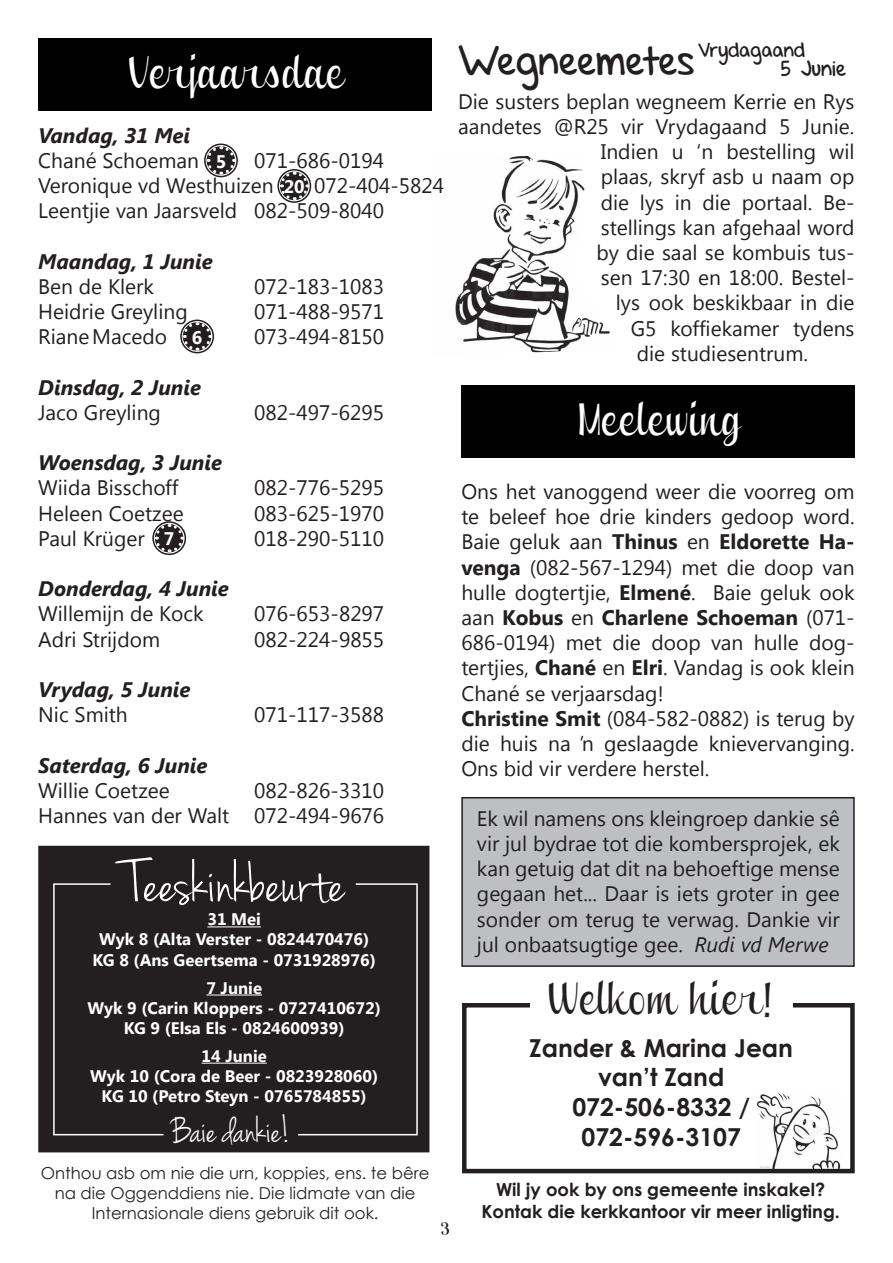
<style>
.page{position:relative;width:893px;height:1263px;background:#fff}
.page>*{position:absolute;margin:0;border:0;box-sizing:border-box;transform-origin:0 0}
.t1{font:62.85px "Jenna Sue";color:#fff}
.t2{font:45px "Clipper Script Fat Personal Use";color:#fff}
.t3{font:45px "Clipper Script Fat Personal Use";color:#231f20}
.t4{font:39.45px "Jenna Sue";color:#fff}
.t5{font:39px "Set Firetothe Rain";color:#231f20}
.t6{font:700 24.75px/29.7px "Century Gothic";color:#231f20;text-align:center}
.t7{font:21px/25.2px "Segoe UI";color:#231f20}
.t8{font:italic 700 21px "Segoe UI";color:#231f20}
.t9{font:21px "Set Firetothe Rain";color:#231f20}
.t10{font:21px "Clipper Script Fat Personal Use";color:#231f20}
.t11{font:19.5px "Set Firetothe Rain";color:#231f20}
.t12{font:700 18.3px "Segoe UI";color:#fff}
.t13{font:700 18px/21.6px "Century Gothic";color:#231f20;text-align:center}
.t14{font:700 16.65px/20.1px "Segoe UI";color:#fff;text-align:center}
.t15{font:16.5px/19.8px "Century Gothic";color:#231f20;text-align:center}
.s1{font-weight:700}
.s2{font-style:italic}
</style>
<div class="page">
<div style="left:462px;top:798px;width:392px;height:168px;background:#bebfc2"></div>
<div style="left:461px;top:797px;width:394px;height:170px;border:2px solid #231f20"></div>
<img style="left:757px;top:1093px;width:84px;height:75px">
<div style="left:462px;top:1003px;width:393px;height:170px;border:4px solid #231f20"></div>
<div style="left:530px;top:990px;width:262px;height:31px;background:#fff"></div>
<div style="left:38px;top:38px;width:394px;height:73px;background:#000"></div>
<div style="left:39px;top:846px;width:390px;height:306px;background:#231f20"></div>
<div style="left:53px;top:883px;width:365px;height:252px;border:2px solid #fff"></div>
<div style="left:111px;top:878px;width:244px;height:14px;background:#231f20"></div>
<div style="left:164px;top:1115px;width:133px;height:34px;background:#231f20"></div>
<hr style="left:207px;top:926px;width:54px;height:1px;background:#fff">
<hr style="left:206px;top:994px;width:56px;height:1px;background:#fff">
<hr style="left:202px;top:1063px;width:65px;height:1px;background:#fff">
<div style="left:461px;top:385px;width:394px;height:72px;background:#000"></div>
<img style="left:455px;top:155px;width:155px;height:198px">
<svg style="left:154px;top:522px;width:31px;height:32px"></svg>
<div style="left:152px;top:521px;width:34px;height:34px;border:1px solid #231f20;border-radius:50%"></div>
<svg style="left:279px;top:170px;width:31px;height:32px"></svg>
<div style="left:277px;top:169px;width:34px;height:34px;border:1px solid #231f20;border-radius:50%"></div>
<svg style="left:181px;top:320px;width:32px;height:32px"></svg>
<div style="left:180px;top:320px;width:34px;height:33px;border:1px solid #231f20;border-radius:50%"></div>
<svg style="left:205px;top:144px;width:32px;height:32px"></svg>
<div style="left:204px;top:144px;width:34px;height:33px;border:1px solid #231f20;border-radius:50%"></div>
<h2 class="t2" style="left:129px;top:46px;width:218px">Verjaarsdae</h2>
<p class="t8" style="left:38px;top:120px;width:153px">Vandag, 31 Mei</p>
<p class="t7" style="left:38px;top:147px;width:162px">Chané Schoeman</p>
<p class="t7" style="left:38px;top:147px;width:347px;text-indent:216px">071-686-0194<br>Veronique vd Westhuizen</p>
<p class="t12" style="left:216px;top:148px;width:12px">5</p>
<p class="t7" style="left:38px;top:172px;width:407px;text-indent:276px">072-404-5824<br>Leentjie van Jaarsveld 082-509-8040</p>
<p class="t8" style="left:38px;top:246px;width:176px">Maandag, 1 Junie</p>
<p class="t7" style="left:38px;top:273px;width:117px">Ben de Klerk</p>
<p class="t7" style="left:254px;top:273px;width:131px">072-183-1083</p>
<p class="t7" style="left:38px;top:298px;width:151px">Heidrie Greyling</p>
<p class="t7" style="left:254px;top:298px;width:131px">071-488-9571</p>
<p class="t7" style="left:38px;top:323px;width:130px">Riane Macedo</p>
<p class="t7" style="left:254px;top:323px;width:131px">073-494-8150</p>
<p class="t8" style="left:38px;top:372px;width:164px">Dinsdag, 2 Junie</p>
<p class="t7" style="left:38px;top:399px;width:124px">Jaco Greyling</p>
<p class="t7" style="left:254px;top:399px;width:131px">082-497-6295</p>
<p class="t8" style="left:38px;top:448px;width:185px">Woensdag, 3 Junie</p>
<p class="t7" style="left:38px;top:474px;width:142px">Wiida Bisschoff</p>
<p class="t7" style="left:254px;top:474px;width:131px">082-776-5295</p>
<p class="t7" style="left:38px;top:500px;width:147px">Heleen Coetzee</p>
<p class="t7" style="left:254px;top:500px;width:131px">083-625-1970</p>
<p class="t7" style="left:38px;top:525px;width:108px">Paul Krüger</p>
<p class="t7" style="left:254px;top:525px;width:131px">018-290-5110</p>
<p class="t8" style="left:38px;top:574px;width:192px">Donderdag, 4 Junie</p>
<p class="t7" style="left:38px;top:600px;width:167px">Willemijn de Kock</p>
<p class="t7" style="left:254px;top:600px;width:131px">076-653-8297</p>
<p class="t7" style="left:38px;top:626px;width:123px">Adri Strijdom</p>
<p class="t7" style="left:254px;top:626px;width:131px">082-224-9855</p>
<p class="t8" style="left:38px;top:674px;width:154px">Vrydag, 5 Junie</p>
<p class="t7" style="left:38px;top:701px;width:91px">Nic Smith</p>
<p class="t7" style="left:254px;top:701px;width:131px">071-117-3588</p>
<p class="t8" style="left:38px;top:750px;width:171px">Saterdag, 6 Junie</p>
<p class="t7" style="left:38px;top:777px;width:133px">Willie Coetzee</p>
<p class="t12" style="left:284px;top:174px;width:22px">20</p>
<p class="t12" style="left:192px;top:324px;width:12px">6</p>
<p class="t12" style="left:164px;top:526px;width:12px">7</p>
<p class="t7" style="left:38px;top:777px;width:347px;text-align:right">082-826-3310<br>Hannes van der Walt 072-494-9676</p>
<h1 class="t1" style="left:128px;top:847px;width:218px">Teeskinkbeurte</h1>
<p class="t14" style="left:93px;top:908px;width:285px">31 Mei<br>Wyk 8 (Alta Verster - 0824470476)<br>KG 8 (Ans Geertsema - 0731928976)</p>
<p class="t14" style="left:88px;top:977px;width:295px">7 Junie<br>Wyk 9 (Carin Kloppers - 0727410672)<br>KG 9 (Elsa Els - 0824600939)</p>
<p class="t14" style="left:90px;top:1045px;width:290px">14 Junie<br>Wyk 10 (Cora de Beer - 0823928060)<br>KG 10 (Petro Steyn - 0765784855)</p>
<h3 class="t4" style="left:172px;top:1108px;width:121px">Baie dankie!</h3>
<p class="t15" style="left:41px;top:1163px;width:390px">Onthou asb om nie die urn, koppies, ens. te bêre na die Oggenddiens nie. Die lidmate van die<br>Internasionale diens gebruik dit ook.</p>
<p class="t10" style="left:441px;top:1215px;width:10px">3</p>
<p class="t11" style="left:698px;top:38px;width:108px">Vrydagaand</p>
<h3 class="t5" style="left:458px;top:38px;width:237px">Wegneemetes</h3>
<p class="t9" style="left:781px;top:56px;width:67px">5 Junie</p>
<p class="t7" style="left:458px;top:88px;width:398px">Die susters beplan wegneem Kerrie en Rys</p>
<p class="t7" style="left:458px;top:113px;width:398px">aandetes @R25 vir Vrydagaand 5 Junie.</p>
<p class="t7" style="left:601px;top:138px;width:255px">Indien u ‘n bestelling wil</p>
<p class="t7" style="left:601px;top:163px;width:255px">plaas, skryf asb u naam op</p>
<p class="t7" style="left:601px;top:189px;width:255px">die lys in die portaal. Be-</p>
<p class="t7" style="left:601px;top:214px;width:255px">stellings kan afgehaal word</p>
<p class="t7" style="left:596px;top:239px;width:260px">by die saal se kombuis tus-</p>
<p class="t7" style="left:601px;top:264px;width:255px">sen 17:30 en 18:00. Bestel-</p>
<p class="t7" style="left:616px;top:289px;width:240px">lys ook beskikbaar in die</p>
<p class="t7" style="left:631px;top:315px;width:225px">G5 koffiekamer tydens</p>
<p class="t7" style="left:637px;top:340px;width:173px">die studiesentrum.</p>
<h2 class="t2" style="left:579px;top:392px;width:164px">Meelewing</h2>
<p class="t7" style="left:461px;top:478px;width:395px">Ons het vanoggend weer die voorreg om te beleef hoe drie kinders gedoop word.<br>Baie geluk aan <span class="s1">Thinus</span> en <span class="s1">Eldorette Ha&shy;venga</span> (082-567-1294) met die doop van hulle dogtertjie, <span class="s1">Elmené</span>. Baie geluk ook aan <span class="s1">Kobus</span> en <span class="s1">Charlene Schoeman</span> (071- 686-0194) met die doop van hulle dog&shy;tertjies, <span class="s1">Chané</span> en <span class="s1">Elri</span>. Vandag is ook klein Chané se verjaarsdag!<br><span class="s1">Christine Smit</span> (084-582-0882) is terug by die huis na ŉ geslaagde knievervanging.<br>Ons bid vir verdere herstel.</p>
<p class="t7" style="left:477px;top:805px;width:364px;text-align:justify">Ek wil namens ons kleingroep dankie sê vir jul bydrae tot die kombersprojek, ek kan getuig dat dit na behoeftige mense gegaan het... Daar is iets groter in gee sonder om terug te verwag. Dankie vir jul onbaatsugtige gee. <span class="s2">Rudi vd Merwe</span></p>
<h2 class="t3" style="left:549px;top:972px;width:224px">Welkom hier!</h2>
<p class="t6" style="left:529px;top:1032px;width:265px">Zander &amp; Marina Jean van’t Zand<br>072-506-8332 /<br>072-596-3107</p>
<p class="t13" style="left:481px;top:1178px;width:360px">Wil jy ook by ons gemeente inskakel?<br>Kontak die kerkkantoor vir meer inligting.</p>
</div>
